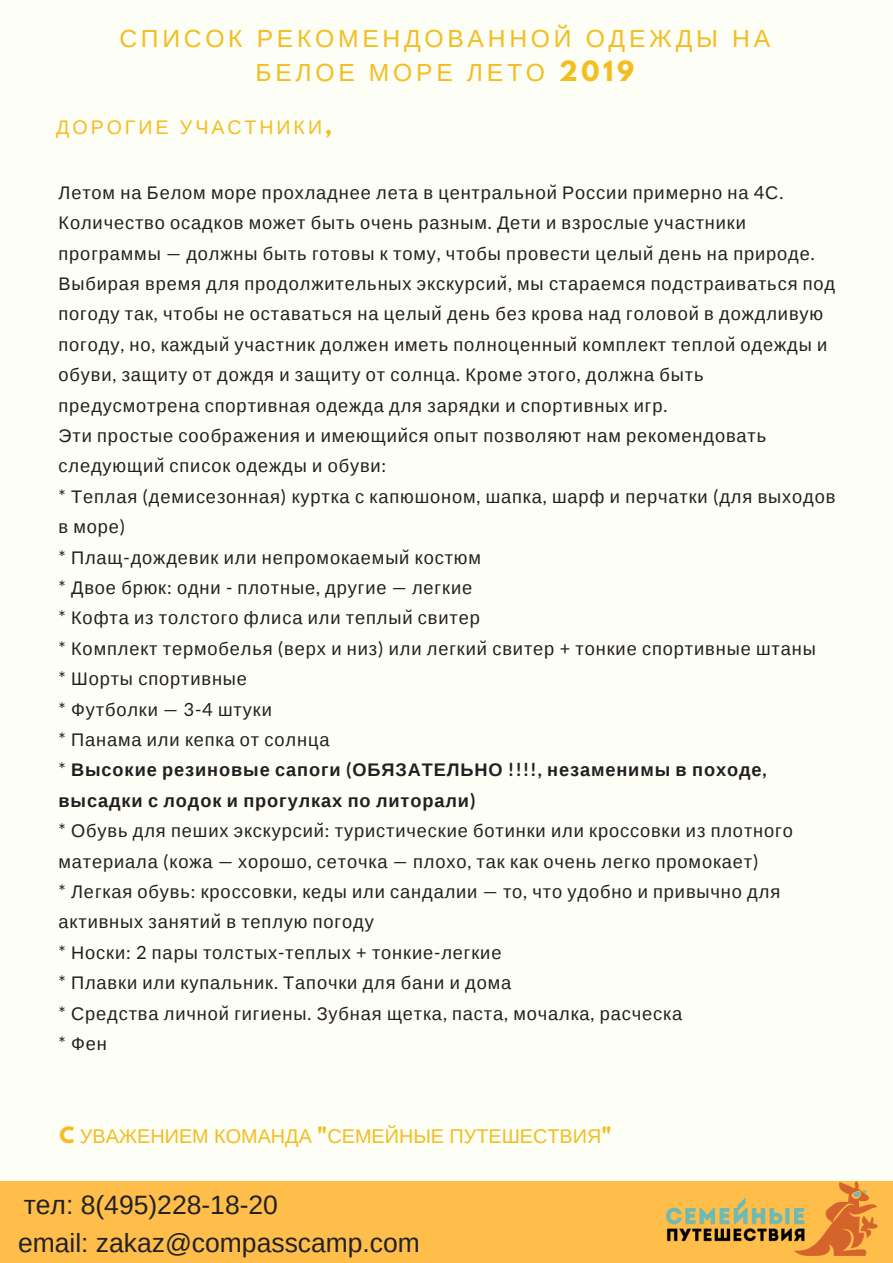
<style>
.page{position:relative;width:893px;height:1263px;background:#fdfef6}
.page>*{position:absolute;margin:0;border:0;box-sizing:border-box;transform-origin:0 0}
.t1{font:26.55px/38.2px "Arimo";color:#222}
.t2{font:24.75px/33.8px "Liberation Sans";letter-spacing:.15em;color:#f3be21;text-align:center}
.t3{font:19.8px "Liberation Sans";color:#f3be21}
.t4{font:19.65px "Liberation Sans";letter-spacing:.15em;color:#f3be21}
.t5{font:18.15px/30.5px "Liberation Sans";letter-spacing:.05em;color:#241e20}
.s1{font-family:"League Spartan";font-weight:700}
.s2{font-family:"DejaVu Sans"}
.s3{font-family:"Lato"}
.s4{font-weight:700}
.s5{font-family:"Lato";font-weight:700}
</style>
<div class="page">
<div style="left:0;top:1181px;width:893px;height:82px;background:#ffbd4a"></div>
<img style="left:667px;top:1181px;width:210px;height:74px">
<h2 class="t2" style="left:119px;top:22px;width:652px">СПИСОК РЕКОМЕНДОВАННОЙ ОДЕЖДЫ НА<br>БЕЛОЕ МОРЕ ЛЕТО <span class="s1">2019</span></h2>
<p class="t4" style="left:56px;top:116px;width:277px">ДОРОГИЕ УЧАСТНИКИ<span class="s1">,</span></p>
<p class="t5" style="left:59px;top:177px;width:778px">Летом на Белом море прохладнее лета в центральнои<span class="s2">̆</span>России примерно на <span class="s3">4</span>С<span class="s3">.<br></span>Количество осадков может быть очень разным<span class="s3">.</span> Дети и взрослые участники программы <span class="s3">—</span> должны быть готовы к тому<span class="s3">,</span> чтобы провести целыи<span class="s2">̆</span>день на природе<span class="s3">.<br></span>Выбирая время для продолжительных экскурсии<span class="s2">̆</span><span class="s3">,</span> мы стараемся подстраиваться под погоду так<span class="s3">,</span> чтобы не оставаться на целыи<span class="s2">̆</span>день без крова над головои<span class="s2">̆</span>в дождливую погоду<span class="s3">,</span> но<span class="s3">,</span> каждыи<span class="s2">̆</span>участник должен иметь полноценныи<span class="s2">̆</span>комплект теплои<span class="s2">̆</span>одежды и обуви<span class="s3">,</span> защиту от дождя и защиту от солнца<span class="s3">.</span> Кроме этого<span class="s3">,</span> должна быть предусмотрена спортивная одежда для зарядки и спортивных игр<span class="s3">.<br></span>Эти простые соображения и имеющии<span class="s2">̆</span>ся опыт позволяют нам рекомендовать следующии<span class="s2">̆</span>список одежды и обуви<span class="s3">:<br>*</span> Теплая <span class="s3">(</span>демисезонная<span class="s3">)</span> куртка с капюшоном<span class="s3">,</span> шапка<span class="s3">,</span> шарф и перчатки <span class="s3">(</span>для выходов в море<span class="s3">)<br>*</span> Плащ<span class="s3">-</span>дождевик или непромокаемыи<span class="s2">̆</span>костюм<br><span class="s3">*</span> Двое брюк<span class="s3">:</span> одни <span class="s3">-</span> плотные<span class="s3">,</span> другие <span class="s3">—</span> легкие<br><span class="s3">*</span> Кофта из толстого флиса или теплыи<span class="s2">̆</span>свитер<br><span class="s3">*</span> Комплект термобелья <span class="s3">(</span>верх и низ<span class="s3">)</span> или легкии<span class="s2">̆</span>свитер <span class="s3">+</span> тонкие спортивные штаны<br><span class="s3">*</span> Шорты спортивные<br><span class="s3">*</span> Футболки <span class="s3">— 3-4</span> штуки<br><span class="s3">*</span> Панама или кепка от солнца<br><span class="s3">*</span> <span class="s4">Высокие резиновые сапоги</span> <span class="s5">(</span><span class="s4">ОБЯЗАТЕЛЬНО</span> <span class="s5">!!!!,</span> <span class="s4">незаменимы в походе</span><span class="s5">, </span><span class="s4">высадки с лодок и прогулках по литорали</span><span class="s5">)<br></span><span class="s3">*</span> Обувь для пеших экскурсии<span class="s2">̆</span><span class="s3">:</span> туристические ботинки или кроссовки из плотного материала <span class="s3">(</span>кожа <span class="s3">—</span> хорошо<span class="s3">,</span> сеточка <span class="s3">—</span> плохо<span class="s3">,</span> так как очень легко промокает<span class="s3">)<br>*</span> Легкая обувь<span class="s3">:</span> кроссовки<span class="s3">,</span> кеды или сандалии <span class="s3">—</span> то<span class="s3">,</span> что удобно и привычно для активных занятии<span class="s2">̆</span>в теплую погоду<br><span class="s3">*</span> Носки<span class="s3">: 2</span> пары толстых<span class="s3">-</span>теплых <span class="s3">+</span> тонкие<span class="s3">-</span>легкие<br><span class="s3">*</span> Плавки или купальник<span class="s3">.</span> Тапочки для бани и дома<br><span class="s3">*</span> Средства личнои<span class="s2">̆</span>гигиены<span class="s3">.</span> Зубная щетка<span class="s3">,</span> паста<span class="s3">,</span> мочалка<span class="s3">,</span> расческа<br><span class="s3">*</span> Фен</p>
<p class="t3" style="left:60px;top:1125px;width:554px"><span class="s1">C</span> УВАЖЕНИЕМ КОМАНДА <span class="s1">"</span>СЕМЕЙНЫЕ ПУТЕШЕСТВИЯ<span class="s1">"</span></p>
<h1 class="t1" style="left:18px;top:1185px;width:403px">тел: 8(495)228-18-20<br>email: zakaz@compasscamp.com</h1>
</div>
